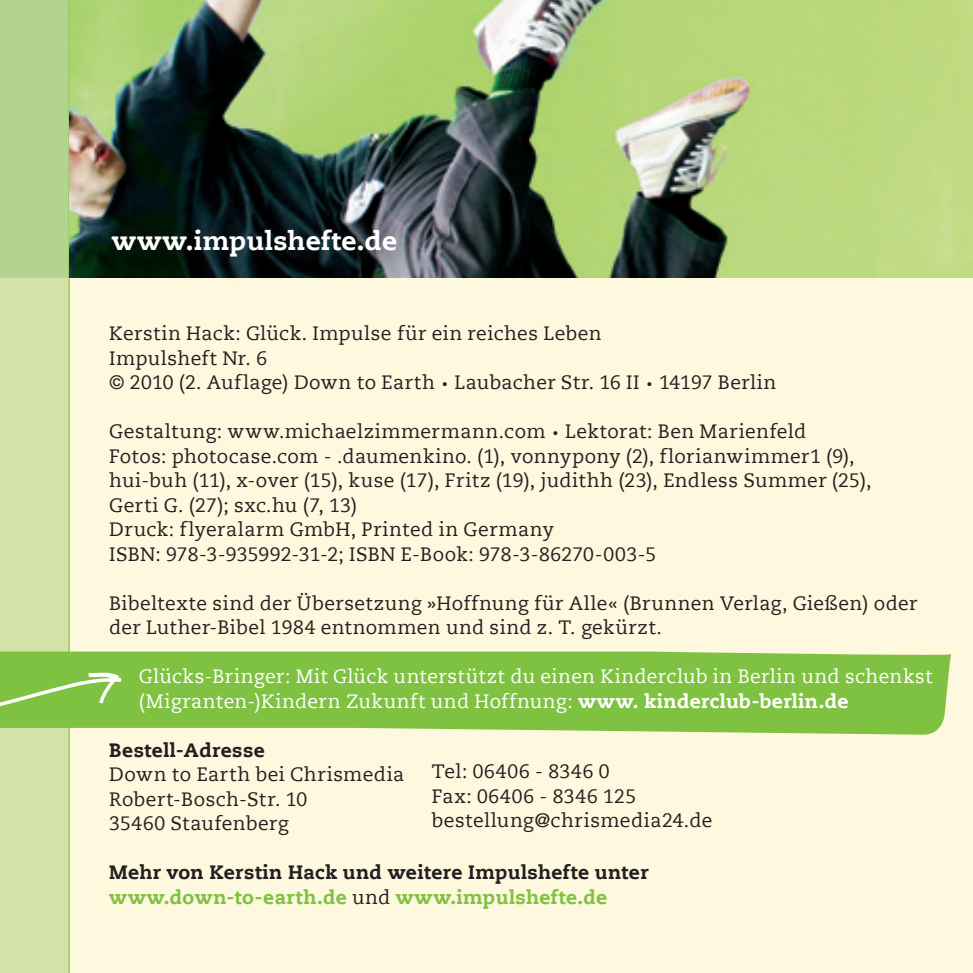
<style>
.page{position:relative;width:973px;height:973px;background:#fff}
.page>*{position:absolute;margin:0;border:0;box-sizing:border-box;transform-origin:0 0}
.t1{font:800 26.25px "Caecilia LT";letter-spacing:.015em;color:#fff}
.t2{font:19.25px/24.5px "Caecilia LT";letter-spacing:.025em;color:#231f20}
.t3{font:19.25px/24.5px "Caecilia LT";letter-spacing:.02em;color:#fff}
.t4{font:800 19.25px/24.5px "Caecilia LT";letter-spacing:.02em;color:#231f20}
.s1{font-size:31.5px}
.s2{font-weight:800}
.s3{color:#7fc241}
.s4{font-weight:400}
</style>
<div class="page">
<div style="left:0;top:0;width:972px;height:972px;background:#fef8de"></div>
<hr style="left:972px;top:0;width:1px;height:972px;background:#fef8de">
<svg style="left:0;top:0;width:68px;height:972px;background:#cadd9f"></svg>
<hr style="left:68px;top:0;width:2px;height:972px;background:#7fc241">
<hr style="left:972px;top:0;width:1px;height:278px;background:#d6e9c0">
<img style="left:69px;top:0;width:903px;height:278px">
<svg style="left:0;top:651px;width:951px;height:83px;background:#86c54a"></svg>
<svg style="left:0;top:670px;width:247px;height:85px"></svg>
<div style="left:77px;top:195px;width:344px;height:87px;background:#231f20;opacity:.5"></div>
<h1 class="t1" style="left:112px;top:225px;width:287px">www.impulshefte.de</h1>
<p class="t2" style="left:109px;top:321px;width:668px">Kerstin Hack: Glück. Impulse für ein reiches Leben<br>Impulsheft Nr. 6<br>© 2010 (2. Auflage) Down to Earth <span class="s1">·</span> Laubacher Str. 16 II <span class="s1">·</span> 14197 Berlin</p>
<p class="t2" style="left:109px;top:419px;width:763px">Gestaltung: www.michaelzimmermann.com <span class="s1">·</span> Lektorat: Ben Marienfeld<br>Fotos: photocase.com - .daumenkino. (1), vonnypony (2), florianwimmer1 (9), hui-buh (11), x-over (15), kuse (17), Fritz (19), judithh (23), Endless Summer (25), Gerti G. (27); sxc.hu (7, 13)<br>Druck: flyeralarm GmbH, Printed in Germany<br>ISBN: 978-3-935992-31-2; ISBN E-Book: 978-3-86270-003-5</p>
<p class="t2" style="left:109px;top:591px;width:809px">Bibeltexte sind der Übersetzung »Hoffnung für Alle« (Brunnen Verlag, Gießen) oder der Luther-Bibel 1984 entnommen und sind z. T. gekürzt.</p>
<p class="t3" style="left:139px;top:664px;width:795px">Glücks-Bringer: Mit Glück unterstützt du einen Kinderclub in Berlin und schenkst (Migranten-)Kindern Zukunft und Hoffnung: <span class="s2">www. kinderclub-berlin.de</span></p>
<p class="t4" style="left:109px;top:737px;width:157px">Bestell-Adresse</p>
<p class="t2" style="left:109px;top:762px;width:296px">Down to Earth bei Chrismedia<br>Robert-Bosch-Str. 10<br>35460 Staufenberg</p>
<p class="t4" style="left:109px;top:860px;width:540px">Mehr von Kerstin Hack und weitere Impulshefte unter <span class="s3">www.down-to-earth.de</span> <span class="s4">und</span> <span class="s3">www.impulshefte.de</span></p>
<p class="t2" style="left:432px;top:759px;width:282px">Tel: 06406 - 8346 0<br>Fax: 06406 - 8346 125 bestellung@chrismedia24.de</p>
</div>
